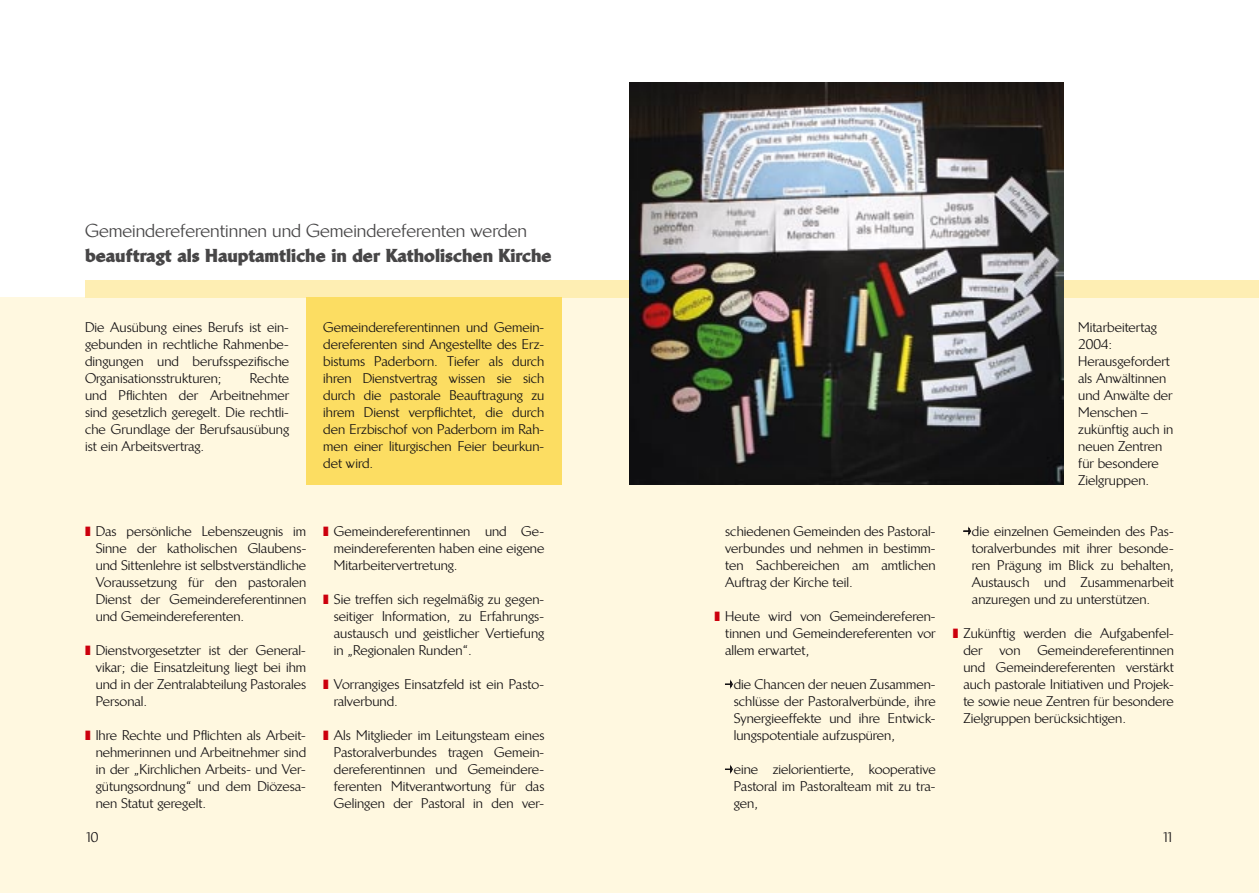
<style>
.page{position:relative;width:1259px;height:893px;background:#fff}
.page>*{position:absolute;margin:0;border:0;box-sizing:border-box;transform-origin:0 0}
._12_6mm{font:900 18px "Linotype Brewery";color:#474647}
._12_6mm-2{font:18px "Linotype Brewery";color:#474647}
.grund_einzug{font:13.5px/17px "Linotype Brewery";color:#151214;text-align:justify}
.grund_9_4mm{font:13.5px/17px "Linotype Brewery";color:#151214;text-align:justify}
.s1{color:#cc000d}
</style>
<div class="page">
<div style="left:0;top:298px;width:1259px;height:595px;background:#fff8e0"></div>
<svg style="left:725px;top:679px;width:8px;height:10px"></svg>
<svg style="left:725px;top:764px;width:8px;height:10px"></svg>
<div style="left:85px;top:281px;width:1174px;height:17px;background:#feeeb3"></div>
<div style="left:306px;top:298px;width:255px;height:187px;background:#fcdd62"></div>
<svg style="left:963px;top:526px;width:8px;height:10px"></svg>
<img style="left:629px;top:83px;width:434px;height:402px">
<p class="_12_6mm-2" style="left:85px;top:220px;width:443px">Gemeindereferentinnen und Gemeindereferenten werden</p>
<p class="_12_6mm" style="left:85px;top:244px;width:468px">beauftragt als Hauptamtliche in der Katholischen Kirche</p>
<p class="grund_9_4mm" style="left:85px;top:319px;width:206px">Die Ausübung eines Berufs ist ein&shy;gebunden in rechtliche Rahmenbe&shy;dingungen und berufsspezifische Organisationsstrukturen;</p>
<p class="grund_9_4mm" style="left:85px;top:370px;width:206px;text-indent:165px">Rechte und Pflichten der Arbeitnehmer sind gesetzlich geregelt. Die rechtli&shy;che Grundlage der Berufsausübung ist ein Arbeitsvertrag.</p>
<p class="grund_9_4mm" style="left:323px;top:319px;width:223px">Gemeindereferentinnen und Gemein&shy;dereferenten sind Angestellte des Erz&shy;bistums Paderborn. Tiefer als durch ihren Dienstvertrag wissen sie sich durch die pastorale Beauftragung zu ihrem Dienst verpflichtet, die durch den Erzbischof von Paderborn im Rah&shy;men einer liturgischen Feier beurkun&shy;det wird.</p>
<p class="grund_einzug" style="left:96px;top:523px;width:212px;text-indent:-11px"><span class="s1">❚</span> Das persönliche Lebenszeugnis im Sinne der katholischen Glaubens&shy;und Sittenlehre ist selbstverständliche Voraussetzung für den pastoralen Dienst der Gemeindereferentinnen und Gemeindereferenten.</p>
<p class="grund_einzug" style="left:96px;top:642px;width:212px;text-indent:-11px"><span class="s1">❚</span> Dienstvorgesetzter ist der General&shy;vikar; die Einsatzleitung liegt bei ihm und in der Zentralabteilung Pastorales Personal.</p>
<p class="grund_einzug" style="left:96px;top:727px;width:212px;text-indent:-11px"><span class="s1">❚</span> Ihre Rechte und Pflichten als Arbeit&shy;nehmerinnen und Arbeitnehmer sind in der „Kirchlichen Arbeits- und Ver&shy;gütungsordnung“ und dem Diözesa&shy;nen Statut geregelt.</p>
<p class="grund_einzug" style="left:334px;top:523px;width:212px;text-indent:-11px"><span class="s1">❚</span> Gemeindereferentinnen und Ge&shy;meindereferenten haben eine eigene Mitarbeitervertretung.</p>
<p class="grund_einzug" style="left:334px;top:591px;width:212px;text-indent:-11px"><span class="s1">❚</span> Sie treffen sich regelmäßig zu gegen&shy;seitiger Information, zu Erfahrungs&shy;austausch und geistlicher Vertiefung in „Regionalen Runden“.</p>
<p class="grund_einzug" style="left:334px;top:676px;width:212px;text-indent:-11px"><span class="s1">❚</span> Vorrangiges Einsatzfeld ist ein Pasto&shy;ralverbund.</p>
<p class="grund_einzug" style="left:334px;top:727px;width:212px;text-indent:-11px"><span class="s1">❚</span> Als Mitglieder im Leitungsteam eines Pastoralverbundes tragen Gemein&shy;dereferentinnen und Gemeindere&shy;ferenten Mitverantwortung für das Gelingen der Pastoral in den ver-</p>
<p class="grund_einzug" style="left:725px;top:523px;width:212px">schiedenen Gemeinden des Pastoral&shy;verbundes und nehmen in bestimm&shy;ten Sachbereichen am amtlichen Auftrag der Kirche teil.</p>
<p class="grund_einzug" style="left:725px;top:608px;width:212px;text-indent:-11px"><span class="s1">❚</span> Heute wird von Gemeindereferen&shy;tinnen und Gemeindereferenten vor allem erwartet,</p>
<p class="grund_einzug" style="left:733px;top:676px;width:203px;text-indent:-9px">➝ die Chancen der neuen Zusammen&shy;schlüsse der Pastoralverbünde, ihre Synergieeffekte und ihre Entwick&shy;lungspotentiale aufzuspüren,</p>
<p class="grund_einzug" style="left:733px;top:761px;width:203px;text-indent:-9px">➝ eine zielorientierte, kooperative Pastoral im Pastoralteam mit zu tra&shy;gen,</p>
<p class="grund_9_4mm" style="left:1078px;top:319px;width:96px;text-align:left">Mitarbeitertag<br>2004:<br>Herausgefordert als Anwältinnen und Anwälte der<br>Menschen –</p>
<p class="grund_9_4mm" style="left:1078px;top:421px;width:97px">zukünftig auch in neuen Zentren</p>
<p class="grund_9_4mm" style="left:1078px;top:455px;width:82px">für besondere</p>
<p class="grund_9_4mm" style="left:1078px;top:472px;width:73px">Zielgruppen.</p>
<p class="grund_einzug" style="left:972px;top:523px;width:203px;text-indent:-9px">➝ die einzelnen Gemeinden des Pas&shy;toralverbundes mit ihrer besonde&shy;ren Prägung im Blick zu behalten, Austausch und Zusammenarbeit anzuregen und zu unterstützen.</p>
<p class="grund_einzug" style="left:963px;top:625px;width:212px;text-indent:-11px"><span class="s1">❚</span> Zukünftig werden die Aufgabenfel&shy;der von Gemeindereferentinnen und Gemeindereferenten verstärkt auch pastorale Initiativen und Projek&shy;te sowie neue Zentren für besondere Zielgruppen berücksichtigen.</p>
<p class="grund_9_4mm" style="left:85px;top:829px;width:15px">10</p>
<p class="grund_9_4mm" style="left:1162px;top:829px;width:13px">11</p>
</div>
